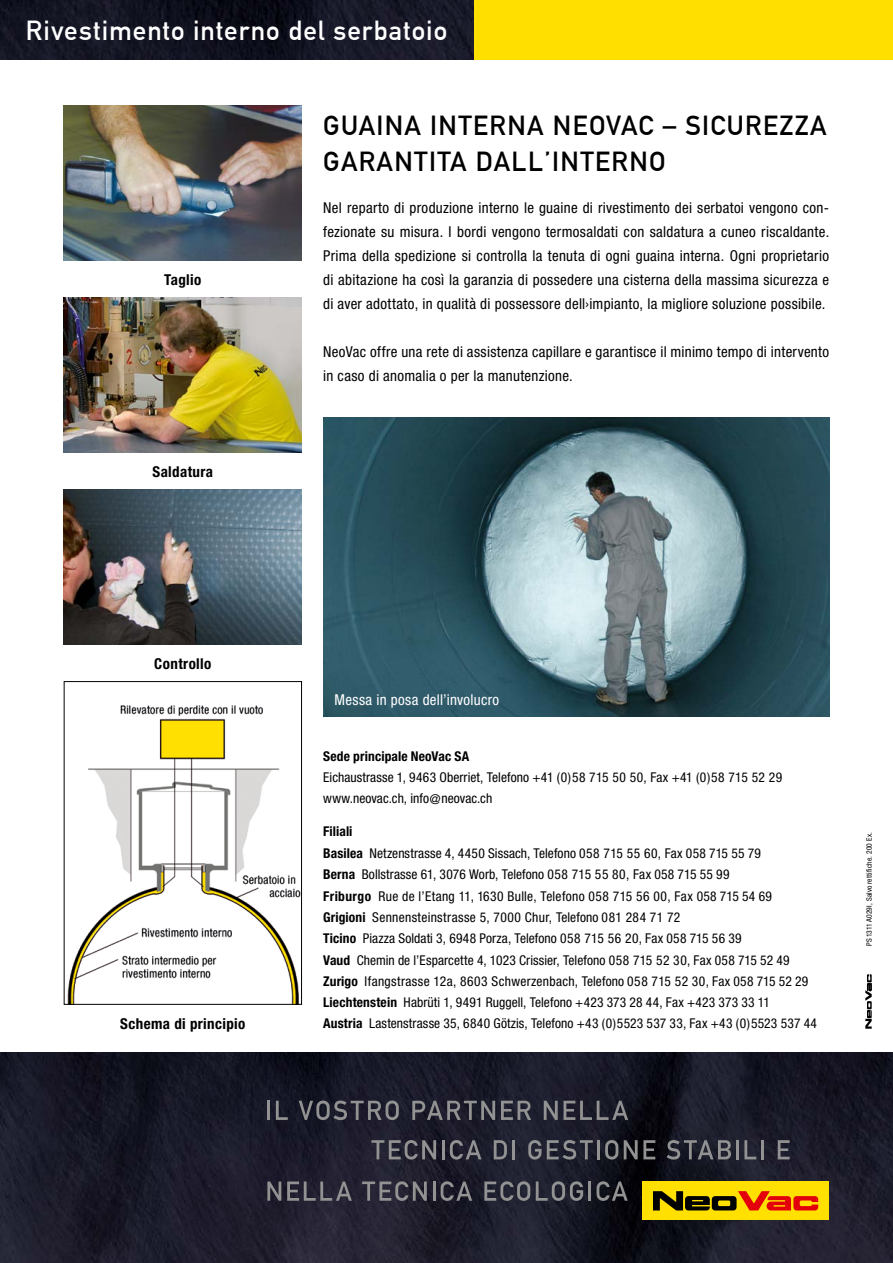
<style>
.page{position:relative;width:893px;height:1263px;background:#fff}
.page>*{position:absolute;margin:0;border:0;box-sizing:border-box;transform-origin:0 0}
.t1{font:27px/36px "DIN Mittelschrift";letter-spacing:.05em;color:#000}
.t2{font:27px "DIN Mittelschrift";letter-spacing:.035em;color:#fff}
.t3{font:condensed 15px/24px "Helvetica Neue";letter-spacing:.02em;color:#000;text-align:justify}
.t4{font:700 condensed 15px "Helvetica Neue";letter-spacing:.025em;color:#000}
.t5{font:condensed 15px "Helvetica Neue";letter-spacing:.02em;color:#fff}
.t6{font:condensed 13.5px/21.3px "Helvetica Neue";letter-spacing:.015em;color:#000}
.t7{font:700 condensed 13.5px "Helvetica Neue";letter-spacing:.01em;color:#000}
.t8{font:condensed 7.5px "Helvetica Neue";letter-spacing:.02em;color:#000}
.s1{font-weight:700}
</style>
<div class="page">
<img style="left:0;top:1053px;width:893px;height:210px">
<div style="left:0;top:0;width:893px;height:60px;background:#ffdf00"></div>
<svg style="left:865px;top:974px;width:7px;height:55px"></svg>
<div style="left:642px;top:1182px;width:187px;height:38px;background:#ffe000"></div>
<svg style="left:653px;top:1191px;width:165px;height:19px"></svg>
<hr style="left:267px;top:1101px;width:3px;height:19px;background:#919291">
<svg style="left:276px;top:1101px;width:12px;height:19px"></svg>
<svg style="left:299px;top:1100px;width:100px;height:20px;background:#42434d"></svg>
<svg style="left:412px;top:1101px;width:83px;height:19px;background:#47474f"></svg>
<svg style="left:501px;top:1101px;width:30px;height:19px"></svg>
<svg style="left:544px;top:1101px;width:84px;height:19px;background:#41424b"></svg>
<svg style="left:371px;top:1140px;width:65px;height:19px"></svg>
<hr style="left:442px;top:1140px;width:3px;height:19px;background:#919291">
<svg style="left:450px;top:1140px;width:31px;height:19px"></svg>
<svg style="left:494px;top:1140px;width:13px;height:19px"></svg>
<hr style="left:512px;top:1140px;width:3px;height:19px;background:#919291">
<svg style="left:528px;top:1140px;width:65px;height:19px"></svg>
<hr style="left:597px;top:1140px;width:3px;height:19px;background:#919291">
<svg style="left:605px;top:1140px;width:13px;height:19px"></svg>
<svg style="left:624px;top:1140px;width:31px;height:19px"></svg>
<svg style="left:666px;top:1140px;width:65px;height:19px"></svg>
<hr style="left:736px;top:1140px;width:3px;height:19px;background:#919291">
<svg style="left:744px;top:1140px;width:12px;height:19px"></svg>
<hr style="left:761px;top:1140px;width:3px;height:19px;background:#919291">
<svg style="left:778px;top:1140px;width:12px;height:19px"></svg>
<svg style="left:267px;top:1181px;width:14px;height:20px"></svg>
<svg style="left:287px;top:1181px;width:65px;height:20px"></svg>
<svg style="left:362px;top:1181px;width:65px;height:20px"></svg>
<hr style="left:433px;top:1181px;width:2px;height:20px;background:#919291">
<svg style="left:441px;top:1181px;width:31px;height:20px"></svg>
<svg style="left:484px;top:1181px;width:46px;height:20px"></svg>
<svg style="left:536px;top:1181px;width:47px;height:20px"></svg>
<hr style="left:589px;top:1181px;width:2px;height:20px;background:#919291">
<svg style="left:596px;top:1181px;width:32px;height:20px"></svg>
<img style="left:0;top:0;width:473px;height:60px">
<img style="left:323px;top:417px;width:506px;height:300px">
<img style="left:64px;top:105px;width:238px;height:156px">
<img style="left:64px;top:297px;width:238px;height:156px">
<img style="left:64px;top:489px;width:238px;height:156px">
<img style="left:67px;top:705px;width:233px;height:298px">
<div style="left:64px;top:681px;width:238px;height:324px;border:1px solid #000"></div>
<h1 class="t2" style="left:26px;top:15px;width:423px">Rivestimento interno del serbatoio</h1>
<p class="t4" style="left:164px;top:270px;width:39px">Taglio</p>
<p class="t4" style="left:152px;top:462px;width:62px">Saldatura</p>
<p class="t4" style="left:154px;top:654px;width:59px">Controllo</p>
<p class="t4" style="left:120px;top:1014px;width:127px">Schema di principio</p>
<h1 class="t1" style="left:323px;top:108px;width:505px">GUAINA INTERNA NEOVAC – SICUREZZA<br>GARANTITA DALL’INTERNO</h1>
<p class="t3" style="left:323px;top:195px;width:508px">Nel reparto di produzione interno le guaine di rivestimento dei serbatoi vengono con&shy;fezionate su misura. I bordi vengono termosaldati con saldatura a cuneo riscaldante.<br>Prima della spedizione si controlla la tenuta di ogni guaina interna. Ogni proprietario di abitazione ha così la garanzia di possedere una cisterna della massima sicurezza e di aver adottato, in qualità di possessore dell›impianto, la migliore soluzione possibile.</p>
<p class="t3" style="left:323px;top:339px;width:507px">NeoVac offre una rete di assistenza capillare e garantisce il minimo tempo di intervento in caso di anomalia o per la manutenzione.</p>
<p class="t5" style="left:334px;top:690px;width:166px">Messa in posa dell’involucro</p>
<p class="t7" style="left:323px;top:747px;width:148px">Sede principale NeoVac SA</p>
<p class="t6" style="left:323px;top:766px;width:461px">Eichaustrasse 1, 9463 Oberriet, Telefono +41 (0)58 715 50 50, Fax +41 (0)58 715 52 29 www.neovac.ch, info@neovac.ch</p>
<p class="t6" style="left:323px;top:821px;width:495px"><span class="s1">Filiali<br>Basilea</span> Netzenstrasse 4, 4450 Sissach, Telefono 058 715 55 60, Fax 058 715 55 79<br><span class="s1">Berna</span> Bollstrasse 61, 3076 Worb, Telefono 058 715 55 80, Fax 058 715 55 99<br><span class="s1">Friburgo</span> Rue de l’Etang 11, 1630 Bulle, Telefono 058 715 56 00, Fax 058 715 54 69<br><span class="s1">Grigioni</span> Sennensteinstrasse 5, 7000 Chur, Telefono 081 284 71 72<br><span class="s1">Ticino</span> Piazza Soldati 3, 6948 Porza, Telefono 058 715 56 20, Fax 058 715 56 39<br><span class="s1">Vaud</span> Chemin de l’Esparcette 4, 1023 Crissier, Telefono 058 715 52 30, Fax 058 715 52 49<br><span class="s1">Zurigo</span> Ifangstrasse 12a, 8603 Schwerzenbach, Telefono 058 715 52 30, Fax 058 715 52 29<br><span class="s1">Liechtenstein</span> Habrüti 1, 9491 Ruggell, Telefono +423 373 28 44, Fax +423 373 33 11<br><span class="s1">Austria</span> Lastenstrasse 35, 6840 Götzis, Telefono +43 (0)5523 537 33, Fax +43 (0)5523 537 44</p>
<p class="t8" style="left:865px;top:946px;width:115px;rotate:-90deg">PS 1311 A029I, Salvo rettifiche. 200 Ex.</p>
</div>
